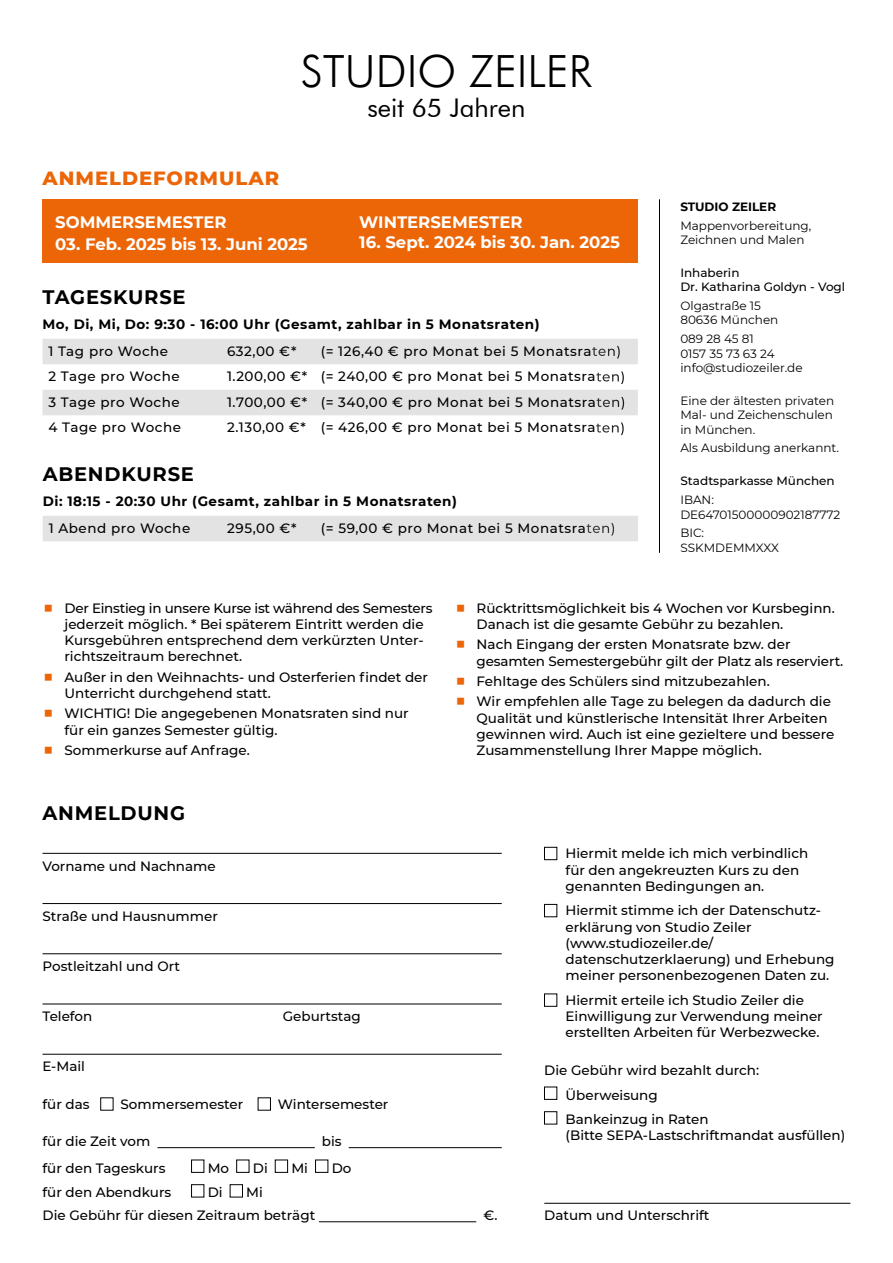
<style>
.page{position:relative;width:893px;height:1263px;background:#fff}
.page>*{position:absolute;margin:0;border:0;box-sizing:border-box;transform-origin:0 0}
.t1{font:300 44.4px "Futura BT";color:#000}
.t2{font:25.8px "Futura BT";color:#000}
.t3{font:700 19.5px "Montserrat";letter-spacing:.04em;color:#000}
.t4{font:800 19.5px "Montserrat";letter-spacing:.05em;color:#ec6608}
.t5{font:700 16.5px "Montserrat";color:#fff}
.t6{font:500 13.5px/16.2px "Montserrat";color:#000}
.t7{font:500 13.5px "Montserrat";letter-spacing:.04em;color:#000}
.t8{font:700 13.5px "Montserrat";letter-spacing:.04em;color:#000}
.t9{font:500 13.5px "Montserrat";letter-spacing:.035em;color:#000}
.t10{font:12px/14.4px "Montserrat";color:#000}
.t11{font:500 12px/14.4px "Montserrat";color:#000}
.t12{font:700 12px "Montserrat";color:#000}
.s1{color:#fff}
.s2{font-size:17.55px;color:#ec6608}
</style>
<div class="page">
<div style="left:43px;top:199px;width:595px;height:64px;background:#ec6608"></div>
<hr style="left:544px;top:1203px;width:306px;height:1px;background:#000">
<div style="left:544px;top:847px;width:13px;height:13px;border:1px solid #000"></div>
<div style="left:544px;top:904px;width:13px;height:13px;border:1px solid #000"></div>
<div style="left:544px;top:994px;width:13px;height:12px;border:1px solid #000"></div>
<div style="left:544px;top:1087px;width:13px;height:12px;border:1px solid #000"></div>
<div style="left:544px;top:1111px;width:13px;height:13px;border:1px solid #000"></div>
<hr style="left:43px;top:853px;width:459px;height:1px;background:#000">
<hr style="left:43px;top:903px;width:459px;height:1px;background:#000">
<hr style="left:43px;top:953px;width:459px;height:1px;background:#000">
<hr style="left:43px;top:1004px;width:459px;height:1px;background:#000">
<hr style="left:43px;top:1054px;width:459px;height:1px;background:#000">
<div style="left:258px;top:1097px;width:13px;height:13px;border:1px solid #000"></div>
<hr style="left:157px;top:1147px;width:158px;height:1px;background:#000">
<hr style="left:349px;top:1147px;width:153px;height:1px;background:#000">
<div style="left:191px;top:1160px;width:13px;height:12px;border:1px solid #000"></div>
<div style="left:236px;top:1160px;width:13px;height:12px;border:1px solid #000"></div>
<div style="left:275px;top:1160px;width:13px;height:12px;border:1px solid #000"></div>
<div style="left:315px;top:1160px;width:13px;height:12px;border:1px solid #000"></div>
<div style="left:191px;top:1184px;width:13px;height:13px;border:1px solid #000"></div>
<div style="left:230px;top:1184px;width:13px;height:13px;border:1px solid #000"></div>
<hr style="left:319px;top:1221px;width:157px;height:1px;background:#000">
<svg style="left:43px;top:339px;width:595px;height:76px;fill:#e3e3e3"></svg>
<div style="left:43px;top:516px;width:595px;height:25px;background:#e3e3e3"></div>
<hr style="left:659px;top:199px;width:1px;height:354px;background:#000">
<h3 class="t4" style="left:43px;top:163px;width:238px">ANMELDEFORMULAR</h3>
<h1 class="t1" style="left:301px;top:44px;width:293px">STUDIO ZEILER</h1>
<h2 class="t2" style="left:367px;top:92px;width:160px">seit 65 Jahren</h2>
<p class="t5" style="left:55px;top:210px;width:173px">SOMMERSEMESTER</p>
<p class="t5" style="left:55px;top:232px;width:254px">03. Feb. 2025 bis 13. Juni 2025</p>
<p class="t5" style="left:359px;top:210px;width:165px">WINTERSEMESTER</p>
<p class="t5" style="left:359px;top:230px;width:262px">16. Sept. 2024 bis 30. Jan. 2025</p>
<h3 class="t3" style="left:43px;top:283px;width:145px">TAGESKURSE</h3>
<p class="t8" style="left:43px;top:314px;width:499px">Mo, Di, Mi, Do: 9:30 - 16:00 Uhr (Gesamt, zahlbar in 5 Monatsraten)</p>
<p class="t9" style="left:49px;top:342px;width:121px">1 Tag pro Woche</p>
<p class="t6" style="left:227px;top:342px;width:71px">632,00 €*</p>
<p class="t7" style="left:321px;top:342px;width:302px">(= 126,40 € pro Monat bei 5 Monatsra<span class="s1">ten)</span></p>
<p class="t7" style="left:49px;top:367px;width:133px">2 Tage pro Woche</p>
<p class="t7" style="left:227px;top:367px;width:400px">1.200,00 €* (= 240,00 € pro Monat bei 5 Monatsra<span class="s1">ten)</span></p>
<p class="t7" style="left:49px;top:393px;width:133px">3 Tage pro Woche</p>
<p class="t7" style="left:227px;top:393px;width:400px">1.700,00 €* (= 340,00 € pro Monat bei 5 Monatsra<span class="s1">ten)</span></p>
<p class="t7" style="left:49px;top:418px;width:134px">4 Tage pro Woche</p>
<p class="t7" style="left:227px;top:418px;width:399px">2.130,00 €* (= 426,00 € pro Monat bei 5 Monatsra<span class="s1">ten)</span></p>
<h3 class="t3" style="left:43px;top:460px;width:153px">ABENDKURSE</h3>
<p class="t8" style="left:43px;top:491px;width:416px">Di: 18:15 - 20:30 Uhr (Gesamt, zahlbar in 5 Monatsraten)</p>
<p class="t7" style="left:49px;top:519px;width:143px">1 Abend pro Woche</p>
<p class="t6" style="left:227px;top:519px;width:71px">295,00 €*</p>
<p class="t7" style="left:321px;top:519px;width:296px">(= 59,00 € pro Monat bei 5 Monatsra<span class="s1">ten)</span></p>
<p class="t12" style="left:680px;top:198px;width:97px">STUDIO ZEILER</p>
<p class="t10" style="left:680px;top:218px;width:133px">Mappenvorbereitung,<br>Zeichnen und Malen</p>
<p class="t11" style="left:680px;top:265px;width:166px">Inhaberin<br>Dr. Katharina Goldyn - Vogl</p>
<p class="t10" style="left:680px;top:298px;width:99px">Olgastraße 15<br>80636 München</p>
<p class="t10" style="left:680px;top:331px;width:124px">089 28 45 81<br>0157 35 73 63 24 info@studiozeiler.de</p>
<p class="t10" style="left:680px;top:393px;width:155px;text-align:justify">Eine der ältesten privaten Mal- und Zeichenschulen in München.</p>
<p class="t10" style="left:680px;top:440px;width:160px">Als Ausbildung anerkannt.</p>
<p class="t11" style="left:680px;top:473px;width:156px">Stadtsparkasse München</p>
<p class="t10" style="left:680px;top:492px;width:162px">IBAN:<br>DE64701500000902187772</p>
<p class="t10" style="left:680px;top:525px;width:100px">BIC:<br>SSKMDEMMXXX</p>
<p class="t6" style="left:65px;top:599px;width:369px;text-indent:-21px"><span class="s2">■</span> Der Einstieg in unsere Kurse ist während des Semesters jederzeit möglich. * Bei späterem Eintritt werden die Kursgebühren entsprechend dem verkürzten Unter&shy;richtszeitraum berechnet.</p>
<p class="t6" style="left:65px;top:668px;width:365px;text-indent:-21px"><span class="s2">■</span> Außer in den Weihnachts- und Osterferien findet der<br>Unterricht durchgehend statt.</p>
<p class="t6" style="left:65px;top:705px;width:346px;text-indent:-21px"><span class="s2">■</span> WICHTIG! Die angegebenen Monatsraten sind nur für ein ganzes Semester gültig.</p>
<p class="t6" style="left:43px;top:742px;width:208px"><span class="s2">■</span> Sommerkurse auf Anfrage.</p>
<h3 class="t3" style="left:43px;top:799px;width:144px">ANMELDUNG</h3>
<p class="t6" style="left:43px;top:857px;width:175px">Vorname und Nachname</p>
<p class="t6" style="left:43px;top:907px;width:177px">Straße und Hausnummer</p>
<p class="t6" style="left:43px;top:957px;width:139px">Postleitzahl und Ort</p>
<p class="t6" style="left:43px;top:1008px;width:51px">Telefon</p>
<p class="t6" style="left:283px;top:1008px;width:80px">Geburtstag</p>
<p class="t6" style="left:43px;top:1058px;width:44px">E-Mail</p>
<p class="t6" style="left:43px;top:1095px;width:49px">für das</p>
<p class="t6" style="left:121px;top:1095px;width:124px">Sommersemester</p>
<p class="t6" style="left:278px;top:1095px;width:112px">Wintersemester</p>
<p class="t6" style="left:43px;top:1133px;width:109px">für die Zeit vom</p>
<p class="t6" style="left:322px;top:1133px;width:21px">bis</p>
<p class="t6" style="left:43px;top:1159px;width:124px">für den Tageskurs</p>
<p class="t6" style="left:208px;top:1159px;width:23px">Mo</p>
<p class="t6" style="left:253px;top:1159px;width:16px">Di</p>
<p class="t6" style="left:291px;top:1159px;width:18px">Mi</p>
<p class="t6" style="left:332px;top:1159px;width:21px">Do</p>
<p class="t6" style="left:43px;top:1184px;width:130px">für den Abendkurs</p>
<p class="t6" style="left:208px;top:1184px;width:16px">Di</p>
<p class="t6" style="left:43px;top:1180px;width:274px;line-height:23.2px;text-indent:204px">Mi<br>Die Gebühr für diesen Zeitraum beträgt</p>
<p class="t6" style="left:477px;top:599px;width:360px;text-indent:-21px"><span class="s2">■</span> Rücktrittsmöglichkeit bis 4 Wochen vor Kursbeginn.<br>Danach ist die gesamte Gebühr zu bezahlen.</p>
<p class="t6" style="left:477px;top:636px;width:368px;text-indent:-21px"><span class="s2">■</span> Nach Eingang der ersten Monatsrate bzw. der gesamten Semestergebühr gilt der Platz als reserviert.</p>
<p class="t6" style="left:455px;top:672px;width:316px"><span class="s2">■</span> Fehltage des Schülers sind mitzubezahlen.</p>
<p class="t6" style="left:477px;top:693px;width:359px;text-indent:-21px"><span class="s2">■</span> Wir empfehlen alle Tage zu belegen da dadurch die Qualität und künstlerische Intensität Ihrer Arbeiten gewinnen wird. Auch ist eine gezieltere und bessere Zusammenstellung Ihrer Mappe möglich.</p>
<p class="t6" style="left:483px;top:1207px;width:16px">€.</p>
<p class="t6" style="left:566px;top:845px;width:244px">Hiermit melde ich mich verbindlich für den angekreuzten Kurs zu den genannten Bedingungen an.</p>
<p class="t6" style="left:566px;top:902px;width:270px">Hiermit stimme ich der Datenschutz&shy;erklärung von Studio Zeiler (www.studiozeiler.de/ datenschutzerklaerung) und Erhebung meiner personenbezogenen Daten zu.</p>
<p class="t6" style="left:566px;top:991px;width:259px">Hiermit erteile ich Studio Zeiler die<br>Einwilligung zur Verwendung meiner erstellten Arbeiten für Werbezwecke.</p>
<p class="t6" style="left:566px;top:1057px;width:195px;line-height:24.8px;text-indent:-21px">Die Gebühr wird bezahlt durch:<br>Überweisung<br>Bankeinzug in Raten</p>
<p class="t6" style="left:566px;top:1127px;width:281px">(Bitte SEPA-Lastschriftmandat ausfüllen)</p>
<p class="t6" style="left:544px;top:1207px;width:167px">Datum und Unterschrift</p>
</div>
